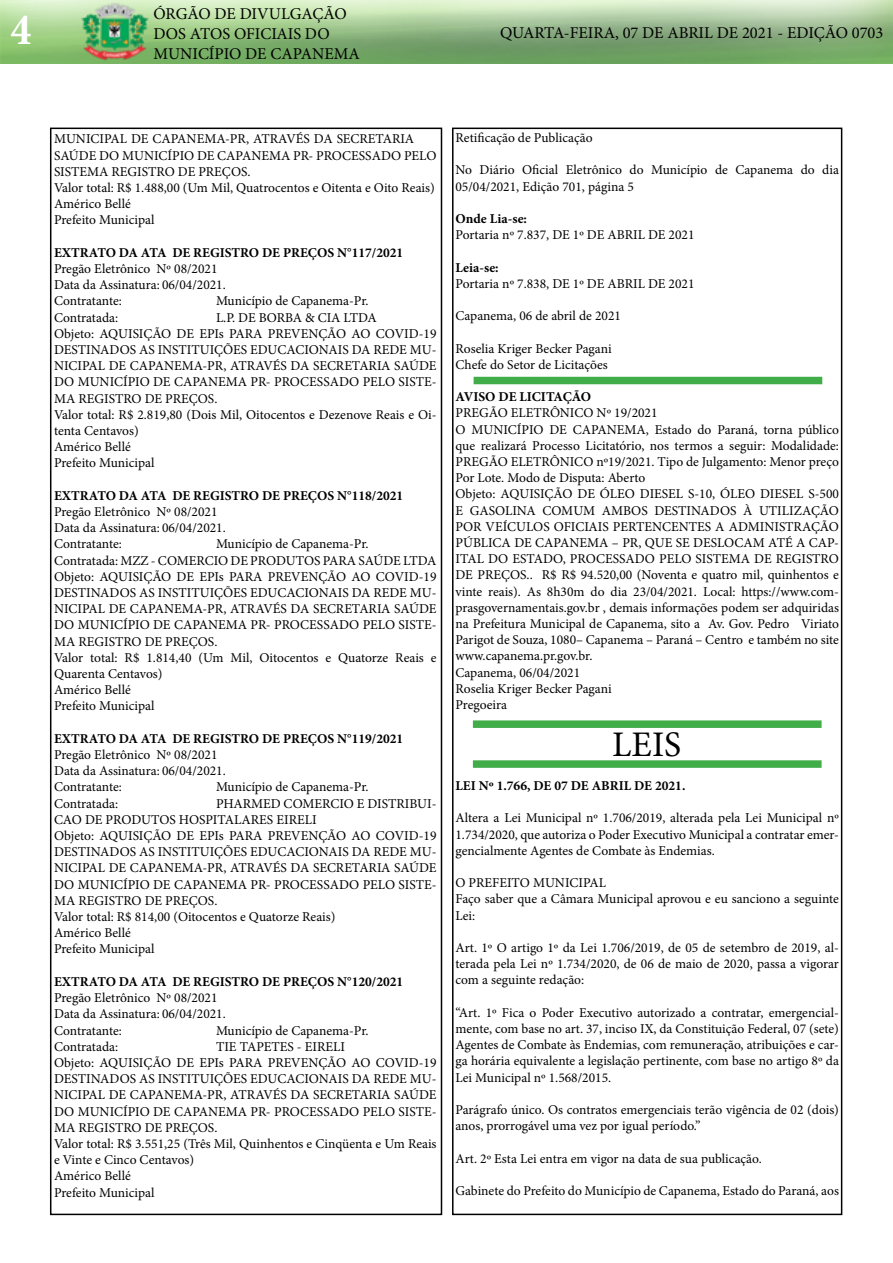
<style>
.page{position:relative;width:893px;height:1263px;background:#fff}
.page>*{position:absolute;margin:0;border:0;box-sizing:border-box;transform-origin:0 0}
.t1{font:700 condensed 45px "Minion Pro";color:#fff}
.t2{font:36px "Minion Pro";color:#000}
.t3{font:16.5px/19.8px "Minion Pro";color:#000}
.t4{font:13.5px/16.2px "Minion Pro";color:#000}
.t5{font:700 13.5px "Minion Pro";color:#000}
</style>
<div class="page">
<div style="left:50px;top:128px;width:392px;height:1087px;border:2px solid #000"></div>
<img style="left:0;top:0;width:893px;height:64px">
<div style="left:452px;top:128px;width:390px;height:1087px;border:2px solid #000"></div>
<div style="left:474px;top:377px;width:348px;height:7px;background:#41ad49"></div>
<div style="left:473px;top:720px;width:349px;height:8px;background:#41ad49"></div>
<div style="left:473px;top:760px;width:349px;height:8px;background:#41ad49"></div>
<h1 class="t1" style="left:11px;top:-1px;width:22px">4</h1>
<p class="t3" style="left:153px;top:4px;width:208px">ÓRGÃO DE DIVULGAÇÃO<br>DOS ATOS OFICIAIS DO<br>MUNICÍPIO DE CAPANEMA</p>
<p class="t3" style="left:500px;top:23px;width:385px">QUARTA-FEIRA, 07 DE ABRIL DE 2021 - EDIÇÃO 0703</p>
<p class="t4" style="left:54px;top:131px;width:384px">MUNICIPAL DE CAPANEMA-PR, ATRAVÉS DA SECRETARIA SAÚDE DO MUNICÍPIO DE CAPANEMA PR- PROCESSADO PELO SISTEMA REGISTRO DE PREÇOS.<br>Valor total: R$ 1.488,00 (Um Mil, Quatrocentos e Oitenta e Oito Reais)<br>Américo Bellé<br>Prefeito Municipal</p>
<p class="t5" style="left:54px;top:243px;width:351px">EXTRATO DA ATA DE REGISTRO DE PREÇOS N°117/2021</p>
<p class="t4" style="left:54px;top:261px;width:173px">Pregão Eletrônico Nº 08/2021<br>Data da Assinatura: 06/04/2021.<br>Contratante:</p>
<p class="t4" style="left:216px;top:293px;width:154px">Município de Capanema-Pr.</p>
<p class="t4" style="left:54px;top:309px;width:66px">Contratada:</p>
<p class="t4" style="left:54px;top:309px;width:384px;text-indent:162px">L.P. DE BORBA &amp; CIA LTDA<br>Objeto: AQUISIÇÃO DE EPIs PARA PREVENÇÃO AO COVID-19<br>DESTINADOS AS INSTITUIÇÕES EDUCACIONAIS DA REDE MU-NICIPAL DE CAPANEMA-PR, ATRAVÉS DA SECRETARIA SAÚDE DO MUNICÍPIO DE CAPANEMA PR- PROCESSADO PELO SISTE-MA REGISTRO DE PREÇOS.<br>Valor total: R$ 2.819,80 (Dois Mil, Oitocentos e Dezenove Reais e Oi&shy;tenta Centavos)<br>Américo Bellé<br>Prefeito Municipal</p>
<p class="t5" style="left:54px;top:486px;width:351px">EXTRATO DA ATA DE REGISTRO DE PREÇOS N°118/2021</p>
<p class="t4" style="left:54px;top:504px;width:173px">Pregão Eletrônico Nº 08/2021<br>Data da Assinatura: 06/04/2021.<br>Contratante:</p>
<p class="t4" style="left:54px;top:536px;width:384px;text-indent:162px">Município de Capanema-Pr.<br>Contratada: MZZ - COMERCIO DE PRODUTOS PARA SAÚDE LTDA Objeto: AQUISIÇÃO DE EPIs PARA PREVENÇÃO AO COVID-19<br>DESTINADOS AS INSTITUIÇÕES EDUCACIONAIS DA REDE MU-NICIPAL DE CAPANEMA-PR, ATRAVÉS DA SECRETARIA SAÚDE DO MUNICÍPIO DE CAPANEMA PR- PROCESSADO PELO SISTE-MA REGISTRO DE PREÇOS.<br>Valor total: R$ 1.814,40 (Um Mil, Oitocentos e Quatorze Reais e Quarenta Centavos)<br>Américo Bellé<br>Prefeito Municipal</p>
<p class="t5" style="left:54px;top:729px;width:351px">EXTRATO DA ATA DE REGISTRO DE PREÇOS N°119/2021</p>
<p class="t4" style="left:54px;top:747px;width:173px">Pregão Eletrônico Nº 08/2021<br>Data da Assinatura: 06/04/2021.<br>Contratante:</p>
<p class="t4" style="left:216px;top:779px;width:154px">Município de Capanema-Pr.</p>
<p class="t4" style="left:54px;top:795px;width:66px">Contratada:</p>
<p class="t4" style="left:54px;top:795px;width:384px;text-indent:162px">PHARMED COMERCIO E DISTRIBUI-CAO DE PRODUTOS HOSPITALARES EIRELI<br>Objeto: AQUISIÇÃO DE EPIs PARA PREVENÇÃO AO COVID-19<br>DESTINADOS AS INSTITUIÇÕES EDUCACIONAIS DA REDE MU-NICIPAL DE CAPANEMA-PR, ATRAVÉS DA SECRETARIA SAÚDE DO MUNICÍPIO DE CAPANEMA PR- PROCESSADO PELO SISTE-MA REGISTRO DE PREÇOS.<br>Valor total: R$ 814,00 (Oitocentos e Quatorze Reais)<br>Américo Bellé<br>Prefeito Municipal</p>
<p class="t5" style="left:54px;top:972px;width:351px">EXTRATO DA ATA DE REGISTRO DE PREÇOS N°120/2021</p>
<p class="t4" style="left:54px;top:990px;width:173px">Pregão Eletrônico Nº 08/2021<br>Data da Assinatura: 06/04/2021.<br>Contratante:</p>
<p class="t4" style="left:216px;top:1022px;width:154px">Município de Capanema-Pr.</p>
<p class="t4" style="left:54px;top:1038px;width:66px">Contratada:</p>
<p class="t4" style="left:54px;top:1038px;width:384px;text-indent:162px">TIE TAPETES - EIRELI<br>Objeto: AQUISIÇÃO DE EPIs PARA PREVENÇÃO AO COVID-19<br>DESTINADOS AS INSTITUIÇÕES EDUCACIONAIS DA REDE MU-NICIPAL DE CAPANEMA-PR, ATRAVÉS DA SECRETARIA SAÚDE DO MUNICÍPIO DE CAPANEMA PR- PROCESSADO PELO SISTE-MA REGISTRO DE PREÇOS.<br>Valor total: R$ 3.551,25 (Três Mil, Quinhentos e Cinqüenta e Um Reais e Vinte e Cinco Centavos)<br>Américo Bellé<br>Prefeito Municipal</p>
<p class="t4" style="left:455px;top:130px;width:139px">Retificação de Publicação</p>
<p class="t4" style="left:455px;top:162px;width:385px">No Diário Oficial Eletrônico do Município de Capanema do dia<br>05/04/2021, Edição 701, página 5</p>
<p class="t5" style="left:455px;top:209px;width:73px">Onde Lia-se:</p>
<p class="t4" style="left:455px;top:227px;width:240px">Portaria nº 7.837, DE 1º DE ABRIL DE 2021</p>
<p class="t5" style="left:455px;top:258px;width:45px">Leia-se:</p>
<p class="t4" style="left:455px;top:275px;width:240px">Portaria nº 7.838, DE 1º DE ABRIL DE 2021</p>
<p class="t4" style="left:455px;top:308px;width:167px">Capanema, 06 de abril de 2021</p>
<p class="t4" style="left:455px;top:340px;width:158px">Roselia Kriger Becker Pagani<br>Chefe do Setor de Licitações</p>
<p class="t5" style="left:455px;top:387px;width:137px">AVISO DE LICITAÇÃO</p>
<p class="t4" style="left:455px;top:405px;width:385px">PREGÃO ELETRÔNICO Nº 19/2021<br>O MUNICÍPIO DE CAPANEMA, Estado do Paraná, torna público que realizará Processo Licitatório, nos termos a seguir: Modalidade:<br>PREGÃO ELETRÔNICO nº19/2021. Tipo de Julgamento: Menor preço Por Lote. Modo de Disputa: Aberto<br>Objeto: AQUISIÇÃO DE ÓLEO DIESEL S-10, ÓLEO DIESEL S-500<br>E GASOLINA COMUM AMBOS DESTINADOS À UTILIZAÇÃO POR VEÍCULOS OFICIAIS PERTENCENTES A ADMINISTRAÇÃO PÚBLICA DE CAPANEMA – PR, QUE SE DESLOCAM ATÉ A CAP-ITAL DO ESTADO, PROCESSADO PELO SISTEMA DE REGISTRO DE PREÇOS.. R$ R$ 94.520,00 (Noventa e quatro mil, quinhentos e vinte reais). As 8h30m do dia 23/04/2021. Local: https://www.com&shy;prasgovernamentais.gov.br , demais informações podem ser adquiridas na Prefeitura Municipal de Capanema, sito a Av. Gov. Pedro Viriato Parigot de Souza, 1080– Capanema – Paraná – Centro e também no site www.capanema.pr.gov.br.<br>Capanema, 06/04/2021<br>Roselia Kriger Becker Pagani<br>Pregoeira</p>
<h2 class="t2" style="left:612px;top:721px;width:71px">LEIS</h2>
<p class="t5" style="left:455px;top:776px;width:231px">LEI Nº 1.766, DE 07 DE ABRIL DE 2021.</p>
<p class="t4" style="left:455px;top:810px;width:385px;text-align:justify">Altera a Lei Municipal nº 1.706/2019, alterada pela Lei Municipal nº 1.734/2020, que autoriza o Poder Executivo Municipal a contratar emer&shy;gencialmente Agentes de Combate às Endemias.</p>
<p class="t4" style="left:455px;top:875px;width:385px">O PREFEITO MUNICIPAL<br>Faço saber que a Câmara Municipal aprovou e eu sanciono a seguinte<br>Lei:</p>
<p class="t4" style="left:455px;top:940px;width:385px;text-align:justify">Art. 1º O artigo 1º da Lei 1.706/2019, de 05 de setembro de 2019, al&shy;terada pela Lei nº 1.734/2020, de 06 de maio de 2020, passa a vigorar com a seguinte redação:</p>
<p class="t4" style="left:455px;top:1004px;width:385px;text-align:justify">“Art. 1º Fica o Poder Executivo autorizado a contratar, emergencial&shy;mente, com base no art. 37, inciso IX, da Constituição Federal, 07 (sete)<br>Agentes de Combate às Endemias, com remuneração, atribuições e car&shy;ga horária equivalente a legislação pertinente, com base no artigo 8º da Lei Municipal nº 1.568/2015.</p>
<p class="t4" style="left:455px;top:1102px;width:385px">Parágrafo único. Os contratos emergenciais terão vigência de 02 (dois) anos, prorrogável uma vez por igual período.”</p>
<p class="t4" style="left:455px;top:1150px;width:308px">Art. 2º Esta Lei entra em vigor na data de sua publicação.</p>
<p class="t4" style="left:455px;top:1183px;width:385px">Gabinete do Prefeito do Município de Capanema, Estado do Paraná, aos</p>
</div>
